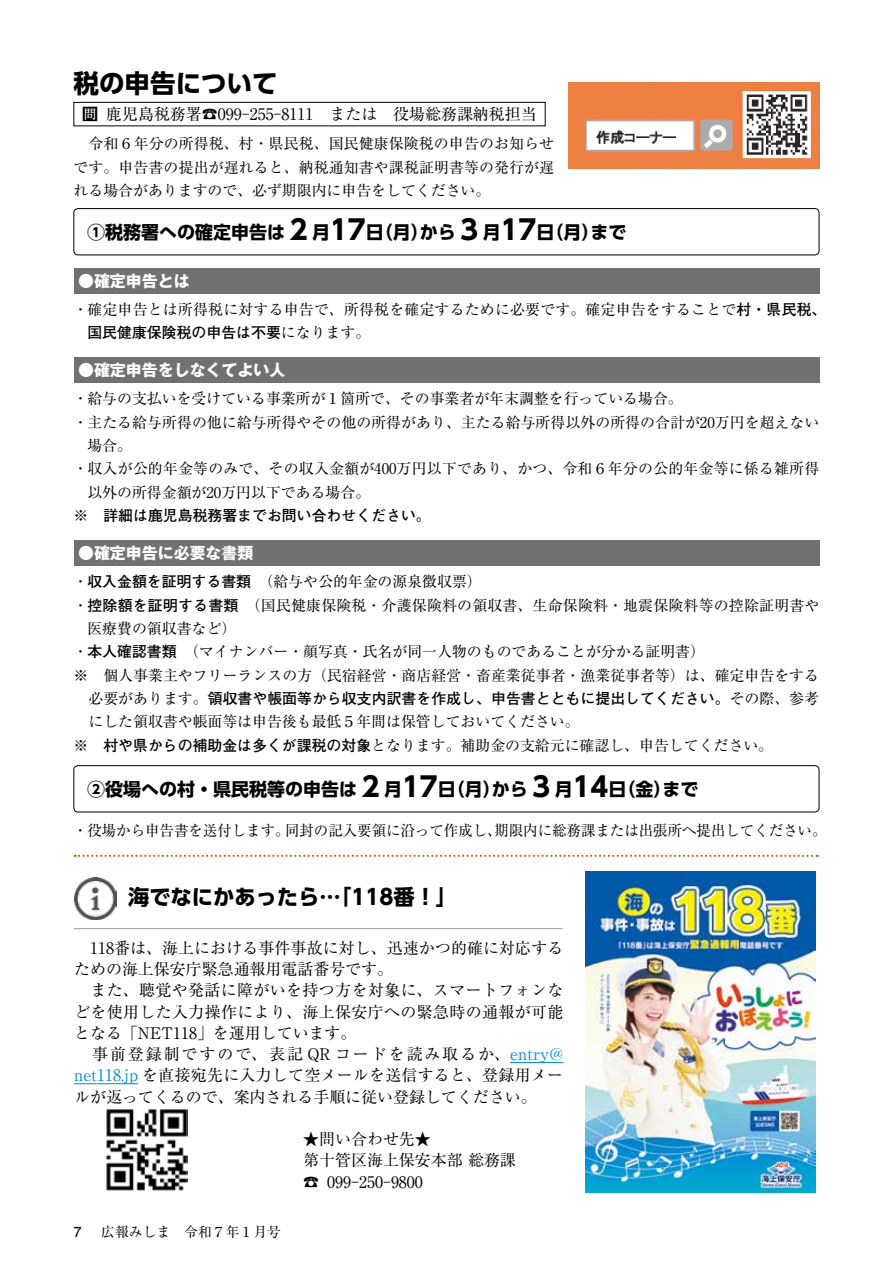
<style>
.page{position:relative;width:893px;height:1263px;background:#fff}
.page>*{position:absolute;margin:0;border:0;box-sizing:border-box;transform-origin:0 0}
.t1{font:700 27px "UD Shin Go Pr 6 N";color:#000}
.t2{font:700 25.5px "UD Shin Go Pr 6 N";color:#000}
.t3{font:700 21.3px "UD Shin Go Pr 6 N";color:#000}
.t4{font:700 18px "UD Shin Go Pr 6 N";color:#000}
.t5{font:15.9px/21.3px "Ryumin Pr 6 N";color:#000}
.t6{font:700 15.9px "Gothic MB101 Pr 6 N";color:#fff}
.t7{font:14.85px/23.4px "Ryumin Pr 6 N";color:#000;text-align:justify}
.t8{font:700 14.85px "Futo Go B101 Pr 6 N";color:#000}
.t9{font:13.8px "Ryumin Pr 6 N";color:#000}
.t10{font:700 13.8px "Futo Go B101 Pr 6 N";color:#000}
.s1{font-family:"Futo Go B101 Pr 6 N";font-weight:700}
.s2{font-family:"Ryumin Pr 6 N";font-weight:400}
.s3{color:#008cd6}
</style>
<div class="page">
<div style="left:74px;top:102px;width:471px;height:24px;border:1px solid #000"></div>
<div style="left:74px;top:268px;width:745px;height:25px;background:#727171"></div>
<div style="left:74px;top:208px;width:745px;height:47px;border:1px solid #000;border-radius:4px"></div>
<div style="left:74px;top:357px;width:745px;height:26px;background:#727171"></div>
<div style="left:74px;top:540px;width:745px;height:26px;background:#727171"></div>
<div style="left:74px;top:765px;width:745px;height:47px;border:1px solid #000;border-radius:4px"></div>
<img style="left:568px;top:82px;width:251px;height:86px">
<svg style="left:75px;top:855px;width:743px;height:2px"></svg>
<img style="left:74px;top:877px;width:43px;height:42px">
<hr style="left:74px;top:928px;width:488px;height:1px;background:#9fa0a0">
<hr style="left:510px;top:1062px;width:53px;height:1px;background:#008cd6">
<hr style="left:74px;top:1083px;width:64px;height:1px;background:#008cd6">
<img style="left:585px;top:872px;width:230px;height:321px">
<img style="left:106px;top:1109px;width:82px;height:82px">
<h2 class="t2" style="left:74px;top:62px;width:206px">税の申告について</h2>
<p class="t5" style="left:329px;top:103px;width:209px">または　役場総務課納税担当</p>
<p class="t5" style="left:106px;top:103px;width:217px">鹿児島税務署☎099-255-8111　</p>
<p class="t5" style="left:82px;top:103px;width:17px">問</p>
<p class="t7" style="left:74px;top:131px;width:482px;text-indent:15px">令和６年分の所得税、村・県民税、国民健康保険税の申告のお知らせです。申告書の提出が遅れると、納税通知書や課税証明書等の発行が遅れる場合がありますので、必ず期限内に申告をしてください。</p>
<h1 class="t1" style="left:285px;top:208px;width:28px">２</h1>
<h1 class="t1" style="left:456px;top:208px;width:28px">３</h1>
<h1 class="t1" style="left:330px;top:208px;width:37px">17</h1>
<h1 class="t1" style="left:501px;top:208px;width:37px">17</h1>
<p class="t4" style="left:87px;top:217px;width:199px">①税務署への確定申告は</p>
<p class="t4" style="left:366px;top:217px;width:65px">（日月）</p>
<p class="t4" style="left:536px;top:217px;width:64px">（日月）</p>
<p class="t4" style="left:420px;top:217px;width:37px">から</p>
<p class="t4" style="left:312px;top:217px;width:19px">月</p>
<p class="t4" style="left:483px;top:217px;width:19px">月</p>
<p class="t4" style="left:590px;top:217px;width:37px">まで</p>
<p class="t6" style="left:78px;top:267px;width:113px">●確定申告とは</p>
<p class="t7" style="left:73px;top:297px;width:755px">・確定申告とは所得税に対する申告で、所得税を確定するために必要です。確定申告をすることで<span class="s1">村・県民税、</span></p>
<p class="t8" style="left:87px;top:321px;width:284px">国民健康保険税の申告は不要<span class="s2">になります。</span></p>
<p class="t6" style="left:78px;top:357px;width:209px">●確定申告をしなくてよい人</p>
<p class="t7" style="left:73px;top:386px;width:611px">・給与の支払いを受けている事業所が１箇所で、その事業者が年末調整を行っている場合。</p>
<p class="t7" style="left:73px;top:410px;width:748px">・主たる給与所得の他に給与所得やその他の所得があり、主たる給与所得以外の所得の合計が20万円を超えない</p>
<p class="t7" style="left:87px;top:433px;width:46px">場合。</p>
<p class="t7" style="left:73px;top:456px;width:748px">・収入が公的年金等のみで、その収入金額が400万円以下であり、かつ、令和６年分の公的年金等に係る雑所得</p>
<p class="t7" style="left:87px;top:480px;width:284px">以外の所得金額が20万円以下である場合。</p>
<p class="t8" style="left:74px;top:504px;width:359px"><span class="s2">※　</span>詳細は鹿児島税務署までお問い合わせください。</p>
<p class="t6" style="left:78px;top:540px;width:177px">●確定申告に必要な書類</p>
<p class="t7" style="left:73px;top:569px;width:410px">・<span class="s1">収入金額を証明する書類</span>　（給与や公的年金の源泉徴収票(</p>
<p class="t7" style="left:73px;top:592px;width:748px">・<span class="s1">控除額を証明する書類</span>　（国民健康保険税・介護保険料の領収書、生命保険料・地震保険料等の控除証明書や</p>
<p class="t7" style="left:87px;top:616px;width:150px">医療費の領収書など(</p>
<p class="t7" style="left:73px;top:639px;width:633px">・<span class="s1">本人確認書類</span>　（マイナンバー・顔写真・氏名が同一人物のものであることが分かる証明書(</p>
<p class="t7" style="left:103px;top:663px;width:717px">個人事業主やフリーランスの方（民宿経営・商店経営・畜産業従事者・漁業従事者等）は、確定申告をする</p>
<p class="t7" style="left:74px;top:663px;width:24px">※　</p>
<p class="t8" style="left:88px;top:687px;width:732px"><span class="s2">必要があります。</span>領収書や帳面等から収支内訳書を作成し、申告書とともに提出してください。<span class="s2">その際、参考</span></p>
<p class="t7" style="left:74px;top:709px;width:701px;text-indent:15px">にした領収書や帳面等は申告後も最低５年間は保管しておいてください。<br>※　<span class="s1">村や県からの補助金は多くが課税の対象</span>となります。補助金の支給元に確認し、申告してください。</p>
<p class="t4" style="left:662px;top:774px;width:37px">まで</p>
<h1 class="t1" style="left:357px;top:765px;width:28px">２</h1>
<h1 class="t1" style="left:528px;top:765px;width:28px">３</h1>
<h1 class="t1" style="left:402px;top:765px;width:37px">17</h1>
<h1 class="t1" style="left:573px;top:765px;width:37px">14</h1>
<p class="t4" style="left:87px;top:774px;width:271px">②役場への村・県民税等の申告は</p>
<p class="t4" style="left:608px;top:774px;width:64px">（日金）</p>
<p class="t4" style="left:438px;top:774px;width:64px">（日月）</p>
<p class="t4" style="left:492px;top:774px;width:37px">から</p>
<p class="t4" style="left:384px;top:774px;width:19px">月</p>
<p class="t4" style="left:555px;top:774px;width:19px">月</p>
<p class="t7" style="left:73px;top:818px;width:218px">・役場から申告書を送付します。</p>
<p class="t7" style="left:494px;top:818px;width:334px">期限内に総務課または出張所へ提出してください。</p>
<p class="t7" style="left:285px;top:818px;width:218px">同封の記入要領に沿って作成し、</p>
<h3 class="t3" style="left:128px;top:880px;width:331px">海でなにかあったら…「118番!「</h3>
<p class="t5" style="left:74px;top:936px;width:491px">　118番は、海上における事件事故に対し、迅速かつ的確に対応するための海上保安庁緊急通報用電話番号です。<br>　また、聴覚や発話に障がいを持つ方を対象に、スマートフォンなどを使用した入力操作により、海上保安庁への緊急時の通報が可能となる「NET118」を運用しています。<br>　事前登録制ですので、表記 QR コードを読み取るか、<span class="s3">entry@ net118.jp</span> を直接宛先に入力して空メールを送信すると、登録用メールが返ってくるので、案内される手順に従い登録してください。</p>
<p class="t5" style="left:303px;top:1128px;width:129px">★問い合わせ先★</p>
<p class="t5" style="left:303px;top:1149px;width:214px">第十管区海上保安本部総務課</p>
<p class="t5" style="left:327px;top:1170px;width:97px">099-250-9800</p>
<p class="t5" style="left:303px;top:1170px;width:17px">☎</p>
<p class="t9" style="left:74px;top:1221px;width:209px">　　広報みしま　令和７年１月号</p>
<p class="t10" style="left:74px;top:1220px;width:9px">7</p>
</div>
